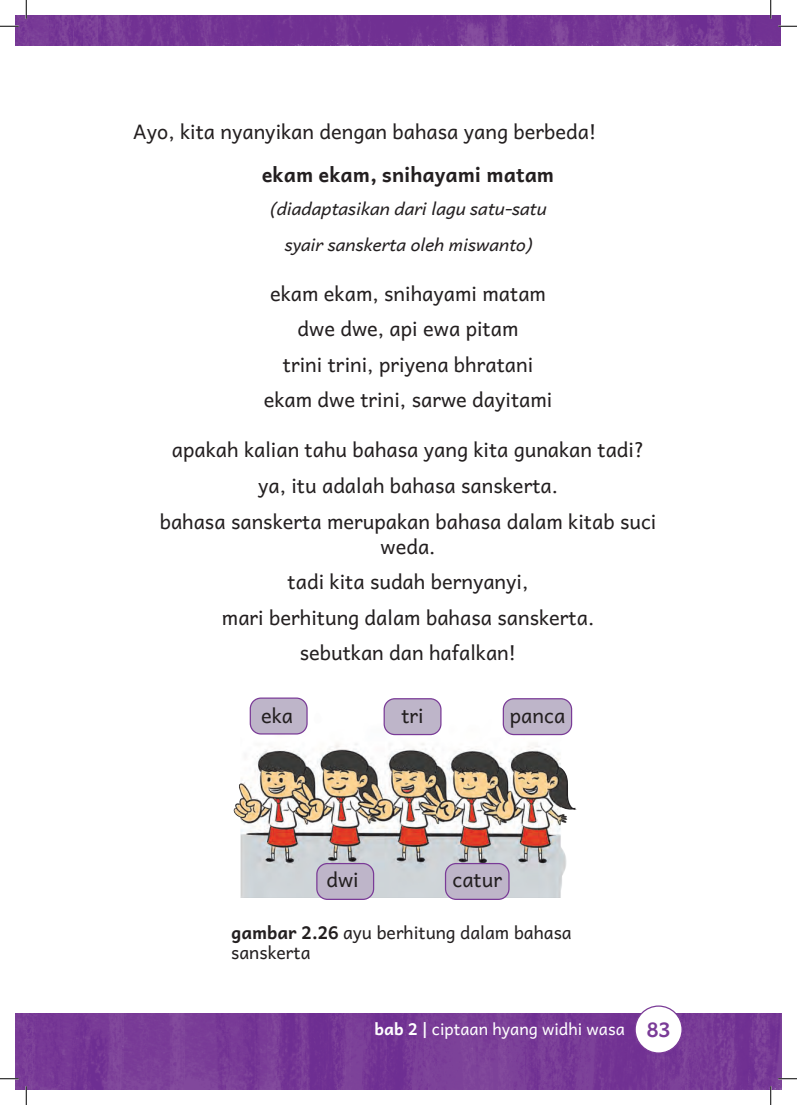
<style>
.page{position:relative;width:797px;height:1105px;background:#fff}
.page>*{position:absolute;margin:0;border:0;box-sizing:border-box;transform-origin:0 0}
.t1{font:20px/35.6px "Andika New Basic";color:#231f20;text-align:center}
.t2{font:700 20px "Andika New Basic";color:#231f20}
.t3{font:italic 17.5px/35.6px "Andika New Basic";color:#231f20;text-align:center}
.t4{font:17.5px/20px "Andika New Basic";color:#231f20}
.t5{font:16.25px "Andika New Basic";color:#fff}
.s1{font-weight:700}
.s2{font-weight:700;font-size:20px;color:#7a3b97}
</style>
<div class="page">
<img style="left:16px;top:1013px;width:765px;height:76px">
<img style="left:16px;top:16px;width:765px;height:30px">
<div style="left:635px;top:1006px;width:47px;height:47px;background:#fff;border-radius:50%"></div>
<div style="left:634px;top:1005px;width:48px;height:49px;border:1px solid #7a3b97;border-radius:50%"></div>
<img style="left:233px;top:698px;width:344px;height:200px">
<div style="left:250px;top:698px;width:57px;height:36px;background:#beb5c9;border-radius:11px"></div>
<div style="left:250px;top:697px;width:58px;height:37px;border:1px solid #7a3b97;border-radius:11px"></div>
<div style="left:384px;top:699px;width:57px;height:35px;background:#beb5c9;border-radius:11px"></div>
<div style="left:383px;top:698px;width:58px;height:37px;border:1px solid #7a3b97;border-radius:11px"></div>
<div style="left:503px;top:699px;width:68px;height:35px;background:#beb5c9;border-radius:11px"></div>
<div style="left:502px;top:698px;width:70px;height:37px;border:1px solid #7a3b97;border-radius:11px"></div>
<div style="left:317px;top:863px;width:56px;height:36px;background:#beb5c9;border-radius:11px"></div>
<div style="left:316px;top:863px;width:58px;height:37px;border:1px solid #7a3b97;border-radius:11px"></div>
<div style="left:445px;top:863px;width:64px;height:36px;background:#beb5c9;border-radius:11px"></div>
<div style="left:445px;top:863px;width:64px;height:37px;border:1px solid #7a3b97;border-radius:11px"></div>
<svg style="left:0;top:25px;width:19px;height:2px"></svg>
<svg style="left:778px;top:25px;width:19px;height:2px"></svg>
<svg style="left:0;top:1078px;width:19px;height:1px"></svg>
<svg style="left:778px;top:1078px;width:19px;height:1px"></svg>
<svg style="left:25px;top:0;width:2px;height:19px"></svg>
<svg style="left:25px;top:1086px;width:2px;height:19px"></svg>
<svg style="left:770px;top:0;width:1px;height:19px"></svg>
<svg style="left:770px;top:1086px;width:1px;height:19px"></svg>
<p class="t1" style="left:133px;top:113px;width:465px">Ayo, kita nyanyikan dengan bahasa yang berbeda!</p>
<p class="t2" style="left:262px;top:158px;width:294px">ekam ekam, snihayami matam</p>
<p class="t3" style="left:270px;top:190px;width:278px">(diadaptasikan dari lagu satu-satu syair sanskerta oleh miswanto)</p>
<p class="t1" style="left:264px;top:274px;width:290px">ekam ekam, snihayami matam dwe dwe, api ewa pitam<br>trini trini, priyena bhratani ekam dwe trini, sarwe dayitami</p>
<p class="t1" style="left:160px;top:431px;width:498px">apakah kalian tahu bahasa yang kita gunakan tadi? ya, itu adalah bahasa sanskerta.<br>bahasa sanskerta merupakan bahasa dalam kitab suci</p>
<p class="t1" style="left:222px;top:527px;width:374px">weda.<br>tadi kita sudah bernyanyi,<br>mari berhitung dalam bahasa sanskerta. sebutkan dan hafalkan!</p>
<p class="t1" style="left:261px;top:696px;width:34px">eka</p>
<p class="t1" style="left:401px;top:696px;width:24px">tri</p>
<p class="t1" style="left:510px;top:696px;width:57px">panca</p>
<p class="t1" style="left:326px;top:861px;width:34px">dwi</p>
<p class="t1" style="left:452px;top:861px;width:51px">catur</p>
<p class="t4" style="left:231px;top:922px;width:342px"><span class="s1">gambar 2.26</span> ayu berhitung dalam bahasa sanskerta</p>
<p class="t5" style="left:374px;top:1015px;width:297px"><span class="s1">bab 2 |</span> ciptaan hyang widhi wasa <span class="s2">83</span></p>
</div>
